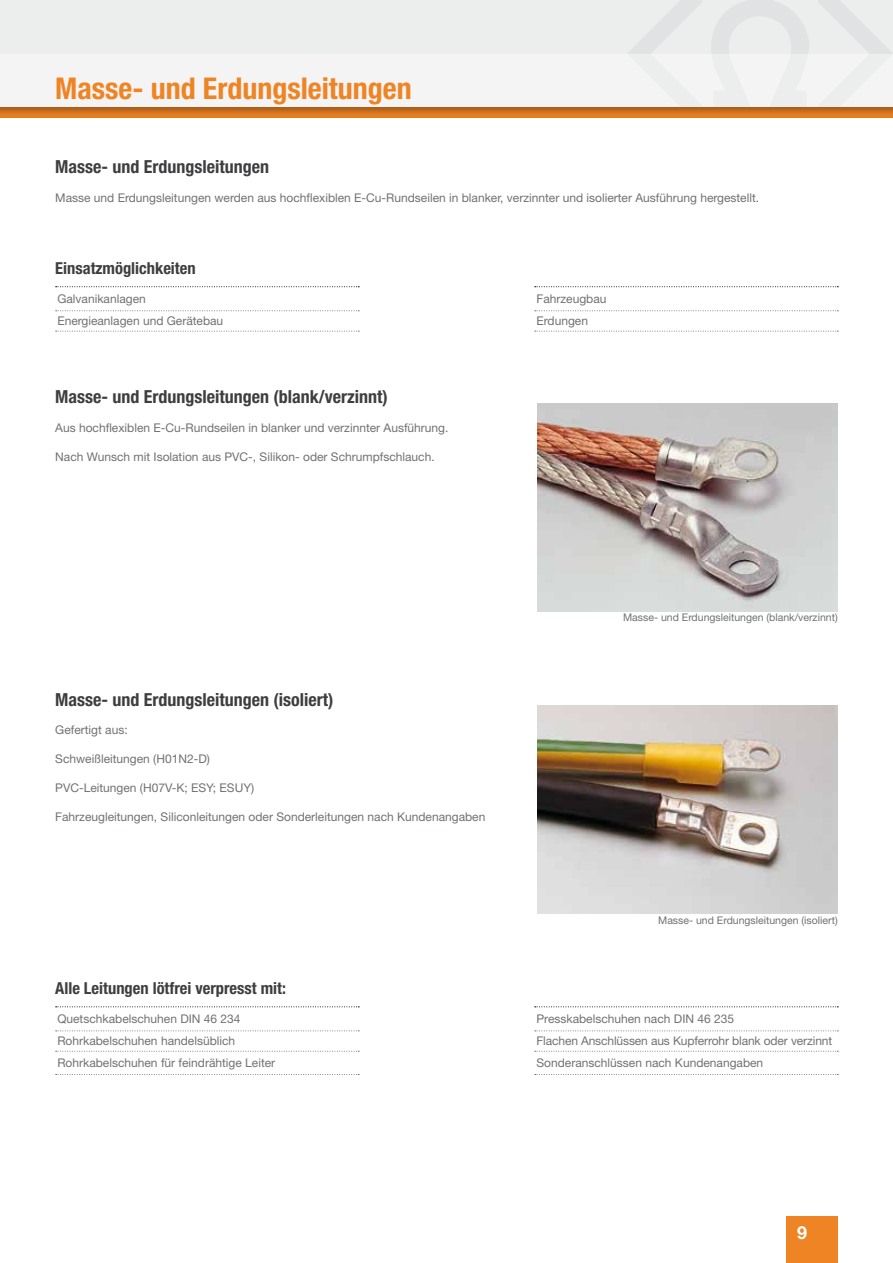
<style>
.page{position:relative;width:893px;height:1263px;background:#fff}
.page>*{position:absolute;margin:0;border:0;box-sizing:border-box;transform-origin:0 0}
.t1{font:700 condensed 30px "Helvetica Neue LT Std";color:#ef8424}
.t2{font:700 condensed 18px "Helvetica Neue LT Std";color:#3e3d40}
.t3{font:700 18px "Helvetica Neue LT Std";color:#fff}
.t4{font:700 condensed 16.5px "Helvetica Neue LT Std";color:#3e3d40}
.t5{font:12px "Helvetica Neue LT Std";color:#707172}
.t6{font:10.5px "Helvetica Neue LT Std";color:#707172}
</style>
<div class="page">
<div style="left:0;top:0;width:893px;height:114px;background:#eceded"></div>
<div style="left:0;top:54px;width:893px;height:54px;background:#f4f4f5"></div>
<svg style="left:628px;top:0;width:74px;height:54px"></svg>
<svg style="left:818px;top:0;width:74px;height:54px"></svg>
<svg style="left:711px;top:0;width:98px;height:54px"></svg>
<div style="left:0;top:106px;width:893px;height:13px;background:#000;opacity:.35"></div>
<svg style="left:56px;top:331px;width:303px;height:1px"></svg>
<svg style="left:535px;top:331px;width:303px;height:1px"></svg>
<svg style="left:56px;top:286px;width:303px;height:1px"></svg>
<svg style="left:535px;top:286px;width:303px;height:1px"></svg>
<svg style="left:56px;top:310px;width:303px;height:1px"></svg>
<svg style="left:535px;top:310px;width:303px;height:1px"></svg>
<img style="left:538px;top:403px;width:300px;height:208px">
<img style="left:538px;top:706px;width:300px;height:207px">
<svg style="left:56px;top:1051px;width:303px;height:1px"></svg>
<svg style="left:56px;top:1074px;width:303px;height:1px"></svg>
<svg style="left:535px;top:1051px;width:303px;height:1px"></svg>
<svg style="left:56px;top:1006px;width:303px;height:1px"></svg>
<svg style="left:535px;top:1006px;width:303px;height:1px"></svg>
<svg style="left:56px;top:1030px;width:303px;height:1px"></svg>
<svg style="left:535px;top:1030px;width:303px;height:1px"></svg>
<svg style="left:535px;top:1074px;width:303px;height:1px"></svg>
<div style="left:787px;top:1216px;width:51px;height:47px;background:#ef8424"></div>
<h1 class="t1" style="left:55px;top:70px;width:358px">Masse- und Erdungsleitungen</h1>
<h2 class="t2" style="left:55px;top:156px;width:215px">Masse- und Erdungsleitungen</h2>
<p class="t5" style="left:55px;top:190px;width:705px">Masse und Erdungsleitungen werden aus hochflexiblen E-Cu-Rundseilen in blanker, verzinnter und isolierter Ausführung hergestellt.</p>
<h3 class="t4" style="left:55px;top:258px;width:142px">Einsatzmöglichkeiten</h3>
<p class="t5" style="left:57px;top:292px;width:90px">Galvanikanlagen</p>
<p class="t5" style="left:536px;top:292px;width:71px">Fahrzeugbau</p>
<p class="t5" style="left:57px;top:314px;width:167px">Energieanlagen und Gerätebau</p>
<p class="t5" style="left:536px;top:314px;width:53px">Erdungen</p>
<h2 class="t2" style="left:55px;top:386px;width:334px">Masse- und Erdungsleitungen (blank/verzinnt)</h2>
<p class="t5" style="left:55px;top:421px;width:395px">Aus hochflexiblen E-Cu-Rundseilen in blanker und verzinnter Ausführung.</p>
<p class="t5" style="left:55px;top:449px;width:381px">Nach Wunsch mit Isolation aus PVC-, Silikon- oder Schrumpfschlauch.</p>
<h2 class="t2" style="left:55px;top:688px;width:280px">Masse- und Erdungsleitungen (isoliert)</h2>
<p class="t5" style="left:55px;top:723px;width:74px">Gefertigt aus:</p>
<p class="t5" style="left:55px;top:752px;width:156px">Schweißleitungen (H01N2-D)</p>
<p class="t5" style="left:55px;top:781px;width:200px">PVC-Leitungen (H07V-K; ESY; ESUY)</p>
<p class="t5" style="left:55px;top:809px;width:432px">Fahrzeugleitungen, Siliconleitungen oder Sonderleitungen nach Kundenangaben</p>
<p class="t6" style="left:623px;top:611px;width:216px">Masse- und Erdungsleitungen (blank/verzinnt)</p>
<p class="t6" style="left:658px;top:914px;width:181px">Masse- und Erdungsleitungen (isoliert)</p>
<h3 class="t4" style="left:55px;top:978px;width:232px">Alle Leitungen lötfrei verpresst mit:</h3>
<p class="t5" style="left:57px;top:1012px;width:185px">Quetschkabelschuhen DIN 46 234</p>
<p class="t5" style="left:536px;top:1012px;width:199px">Presskabelschuhen nach DIN 46 235</p>
<p class="t5" style="left:57px;top:1034px;width:179px">Rohrkabelschuhen handelsüblich</p>
<p class="t5" style="left:536px;top:1034px;width:297px">Flachen Anschlüssen aus Kupferrohr blank oder verzinnt</p>
<p class="t5" style="left:57px;top:1056px;width:219px">Rohrkabelschuhen für feindrähtige Leiter</p>
<p class="t5" style="left:536px;top:1056px;width:228px">Sonderanschlüssen nach Kundenangaben</p>
<h2 class="t3" style="left:797px;top:1221px;width:12px">9</h2>
</div>
